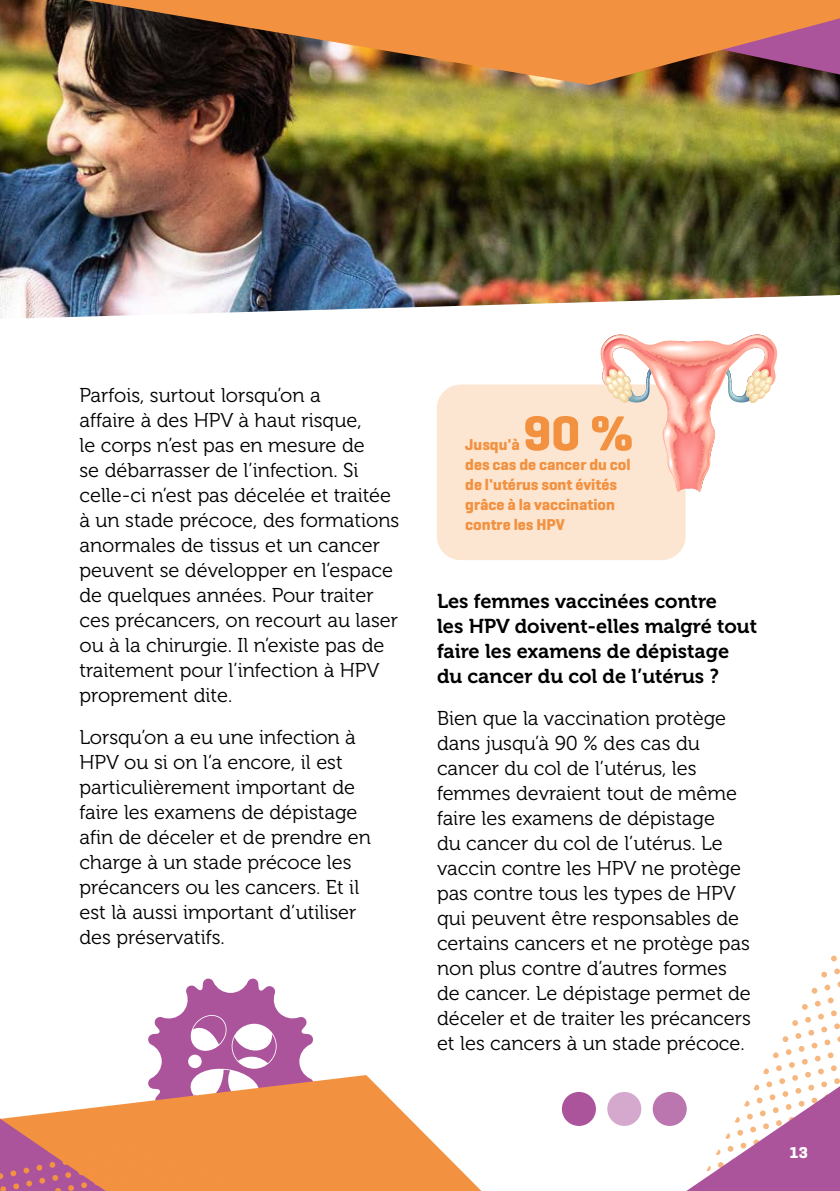
<style>
.page{position:relative;width:840px;height:1191px;background:#fff}
.page>*{position:absolute;margin:0;border:0;box-sizing:border-box;transform-origin:0 0}
.body{font:700 50px "Geogrotesque";color:#f29241}
.body-2{font:20px/25px "Museo 300";color:#000}
.body-3{font:20px/25px "Museo 700";color:#000}
.body-4{font:700 16px/20px "Geogrotesque";color:#f29241}
.t1{font:700 16px "Geogrotesque";color:#fff}
</style>
<div class="page">
<img style="left:0;top:0;width:839px;height:319px">
<svg style="left:8px;top:1075px;width:473px;height:116px;fill:#f29241"></svg>
<svg style="left:628px;top:955px;width:211px;height:236px"></svg>
<img style="left:346px;top:85px;width:493px;height:32px">
<div style="left:652px;top:1092px;width:34px;height:34px;background:#bc76af;border-radius:50%"></div>
<div style="left:561px;top:1092px;width:34px;height:34px;background:#ac549b;border-radius:50%"></div>
<div style="left:607px;top:1092px;width:34px;height:34px;background:#d5a9cd;border-radius:50%"></div>
<svg style="left:0;top:1118px;width:129px;height:73px;background:#d87b62"></svg>
<div style="left:127px;top:1144px;width:7px;height:7px;background:#f39240;border-radius:50%"></div>
<div style="left:130px;top:1157px;width:6px;height:7px;background:#f39240;border-radius:50%"></div>
<div style="left:133px;top:1170px;width:6px;height:7px;background:#f39240;border-radius:50%"></div>
<div style="left:136px;top:1183px;width:6px;height:7px;background:#f39240;border-radius:50%"></div>
<div style="left:140px;top:1142px;width:7px;height:6px;background:#f39240;border-radius:50%"></div>
<svg style="left:143px;top:978px;width:171px;height:213px"></svg>
<img style="left:85px;top:0;width:754px;height:85px">
<div style="left:436px;top:384px;width:249px;height:176px;background:#fde6d1;border-radius:24px"></div>
<svg style="left:596px;top:334px;width:182px;height:163px"></svg>
<p class="body-2" style="left:79px;top:382px;width:321px">Parfois, surtout lorsqu’on a<br>affaire à des HPV à haut risque,<br>le corps n’est pas en mesure de<br>se débarrasser de l’infection. Si celle-ci n’est pas décelée et traitée à un stade précoce, des formations anormales de tissus et un cancer peuvent se développer en l’espace de quelques années. Pour traiter ces précancers, on recourt au laser ou à la chirurgie. Il n’existe pas de traitement pour l’infection à HPV proprement dite.</p>
<p class="body-2" style="left:79px;top:724px;width:293px">Lorsqu’on a eu une infection à<br>HPV ou si on l’a encore, il est particulièrement important de faire les examens de dépistage afin de déceler et de prendre en charge à un stade précoce les précancers ou les cancers. Et il est là aussi important d’utiliser des préservatifs.</p>
<p class="body" style="left:522px;top:402px;width:113px">90 %</p>
<p class="body-4" style="left:465px;top:475px;width:153px">de l'utérus sont évités grâce à la vaccination contre les HPV</p>
<p class="body-4" style="left:465px;top:435px;width:167px">Jusqu'à<br>des cas de cancer du col</p>
<p class="body-3" style="left:437px;top:589px;width:321px">Les femmes vaccinées contre<br>les HPV doivent-elles malgré tout faire les examens de dépistage du cancer du col de l’utérus ?</p>
<p class="body-2" style="left:437px;top:706px;width:315px">Bien que la vaccination protège dans jusqu’à 90 % des cas du cancer du col de l’utérus, les femmes devraient tout de même faire les examens de dépistage<br>du cancer du col de l’utérus. Le vaccin contre les HPV ne protège pas contre tous les types de HPV qui peuvent être responsables de certains cancers et ne protège pas non plus contre d’autres formes de cancer. Le dépistage permet de déceler et de traiter les précancers et les cancers à un stade précoce.</p>
<p class="t1" style="left:789px;top:1142px;width:20px">13</p>
</div>
